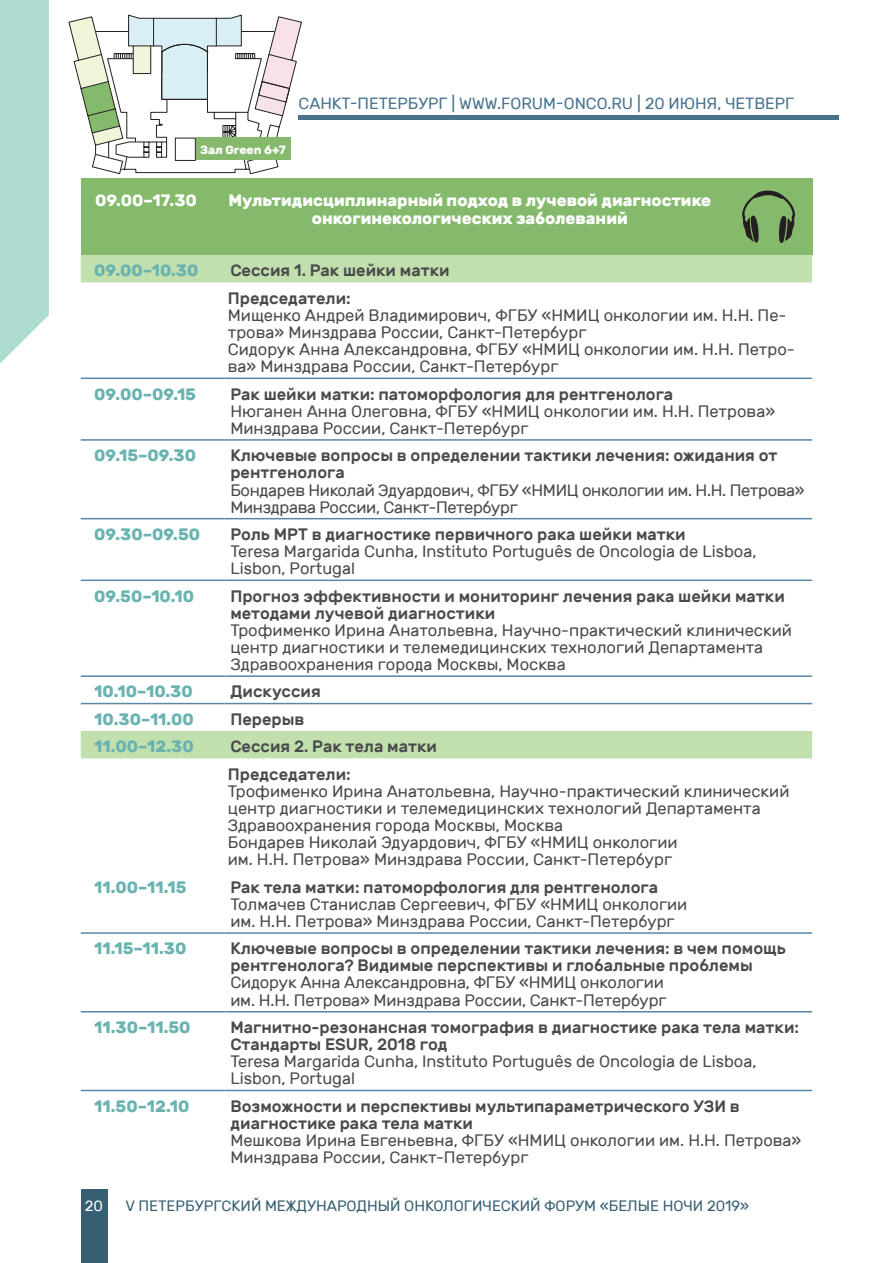
<style>
.page{position:relative;width:893px;height:1263px;background:#fff}
.page>*{position:absolute;margin:0;border:0;box-sizing:border-box;transform-origin:0 0}
.t1{font:16.5px/17.1px "Rubik";color:#494a4b}
.t2{font:500 16.5px/17.1px "Rubik";color:#494a4b}
.t3{font:700 16.5px "Rubik";color:#69b3b0}
.t4{font:16.5px/17.1px "Rubik";letter-spacing:-.02em;color:#494a4b}
.t5{font:700 16.5px/18px "Rubik";color:#fff;text-align:center}
.t6{font:16.2px "Rubik";color:#47738c}
.t7{font:15px "Rubik";color:#375f73}
.t8{font:15px "Rubik";color:#fff}
.t9{font:700 12px "Rubik";color:#fff}
</style>
<div class="page">
<svg style="left:0;top:0;width:49px;height:364px;background:#b2ded2"></svg>
<div style="left:81px;top:1189px;width:26px;height:74px;background:#375f73"></div>
<hr style="left:299px;top:115px;width:540px;height:4px;background:#47738c">
<svg style="left:69px;top:15px;width:233px;height:159px"></svg>
<div style="left:196px;top:138px;width:94px;height:22px;background:#85ba6c"></div>
<div style="left:81px;top:179px;width:731px;height:76px;background:#85ba6c"></div>
<div style="left:81px;top:255px;width:731px;height:27px;background:#c2dfae"></div>
<div style="left:81px;top:731px;width:731px;height:27px;background:#c2dfae"></div>
<hr style="left:81px;top:378px;width:143px;height:1px;background:#5787a5">
<hr style="left:224px;top:378px;width:588px;height:1px;background:#5787a5">
<hr style="left:81px;top:439px;width:143px;height:2px;background:#5787a5">
<hr style="left:224px;top:439px;width:588px;height:2px;background:#5787a5">
<hr style="left:81px;top:518px;width:143px;height:1px;background:#5787a5">
<hr style="left:224px;top:518px;width:588px;height:1px;background:#5787a5">
<hr style="left:81px;top:579px;width:143px;height:2px;background:#5787a5">
<hr style="left:224px;top:579px;width:588px;height:2px;background:#5787a5">
<hr style="left:81px;top:675px;width:143px;height:2px;background:#5787a5">
<hr style="left:224px;top:675px;width:588px;height:2px;background:#5787a5">
<hr style="left:81px;top:703px;width:143px;height:1px;background:#5787a5">
<hr style="left:224px;top:703px;width:588px;height:1px;background:#5787a5">
<hr style="left:81px;top:932px;width:143px;height:2px;background:#5787a5">
<hr style="left:224px;top:932px;width:588px;height:2px;background:#5787a5">
<hr style="left:81px;top:1011px;width:143px;height:1px;background:#5787a5">
<hr style="left:224px;top:1011px;width:588px;height:1px;background:#5787a5">
<hr style="left:81px;top:1090px;width:143px;height:1px;background:#5787a5">
<hr style="left:224px;top:1090px;width:588px;height:1px;background:#5787a5">
<svg style="left:742px;top:190px;width:53px;height:53px"></svg>
<p class="t9" style="left:200px;top:143px;width:87px">Зал Green 6+7</p>
<p class="t6" style="left:299px;top:95px;width:497px">САНКТ-ПЕТЕРБУРГ | WWW.FORUM-ONCO.RU | 20 ИЮНЯ, ЧЕТВЕРГ</p>
<p class="t5" style="left:95px;top:191px;width:103px">09.00–17.30</p>
<p class="t5" style="left:228px;top:191px;width:484px">Мультидисциплинарный подход в лучевой диагностике онкогинекологических заболеваний</p>
<p class="t3" style="left:94px;top:261px;width:106px">09.00–10.30</p>
<p class="t2" style="left:228px;top:257px;width:223px;line-height:27.5px">Сессия 1. Рак шейки матки<br>Председатели:</p>
<p class="t1" style="left:228px;top:307px;width:569px">Мищенко Андрей Владимирович, ФГБУ «НМИЦ онкологии им. Н.Н. Пе&shy;трова» Минздрава России, Санкт-Петербург<br>Сидорук Анна Александровна, ФГБУ «НМИЦ онкологии им. Н.Н. Петро&shy;ва» Минздрава России, Санкт-Петербург</p>
<p class="t3" style="left:94px;top:384px;width:103px">09.00–09.15</p>
<p class="t2" style="left:230px;top:386px;width:444px">Рак шейки матки: патоморфология для рентгенолога</p>
<p class="t1" style="left:230px;top:403px;width:546px">Нюганен Анна Олеговна, ФГБУ «НМИЦ онкологии им. Н.Н. Петрова»<br>Минздрава России, Санкт-Петербург</p>
<p class="t3" style="left:94px;top:446px;width:103px">09.15–09.30</p>
<p class="t2" style="left:230px;top:447px;width:549px">Ключевые вопросы в определении тактики лечения: ожидания от рентгенолога</p>
<p class="t4" style="left:230px;top:482px;width:576px">Бондарев Николай Эдуардович, ФГБУ «НМИЦ онкологии им. Н.Н. Петрова»<br>Минздрава России, Санкт-Петербург</p>
<p class="t3" style="left:94px;top:525px;width:107px">09.30–09.50</p>
<p class="t2" style="left:230px;top:526px;width:457px">Роль МРТ в диагностике первичного рака шейки матки</p>
<p class="t1" style="left:230px;top:543px;width:528px">Teresa Margarida Cunha, Instituto Português de Oncologia de Lisboa,<br>Lisbon, Portugal</p>
<p class="t3" style="left:94px;top:586px;width:101px">09.50–10.10</p>
<p class="t2" style="left:230px;top:588px;width:556px">Прогноз эффективности и мониторинг лечения рака шейки матки методами лучевой диагностики</p>
<p class="t1" style="left:230px;top:622px;width:563px">Трофименко Ирина Анатольевна, Научно-практический клинический центр диагностики и телемедицинских технологий Департамента<br>Здравоохранения города Москвы, Москва</p>
<p class="t3" style="left:94px;top:682px;width:100px">10.10–10.30</p>
<p class="t2" style="left:230px;top:683px;width:92px">Дискуссия</p>
<p class="t3" style="left:94px;top:709px;width:101px">10.30–11.00</p>
<p class="t2" style="left:230px;top:711px;width:76px">Перерыв</p>
<p class="t3" style="left:94px;top:737px;width:101px">11.00–12.30</p>
<p class="t2" style="left:228px;top:733px;width:211px;line-height:27.5px">Сессия 2. Рак тела матки<br>Председатели:</p>
<p class="t1" style="left:228px;top:783px;width:563px">Трофименко Ирина Анатольевна, Научно-практический клинический центр диагностики и телемедицинских технологий Департамента Здравоохранения города Москвы, Москва<br>Бондарев Николай Эдуардович, ФГБУ «НМИЦ онкологии<br>им. Н.Н. Петрова» Минздрава России, Санкт-Петербург</p>
<p class="t3" style="left:94px;top:877px;width:94px">11.00–11.15</p>
<p class="t2" style="left:230px;top:879px;width:429px">Рак тела матки: патоморфология для рентгенолога</p>
<p class="t1" style="left:230px;top:896px;width:459px">Толмачев Станислав Сергеевич, ФГБУ «НМИЦ онкологии им. Н.Н. Петрова» Минздрава России, Санкт-Петербург</p>
<p class="t3" style="left:94px;top:939px;width:94px">11.15–11.30</p>
<p class="t2" style="left:230px;top:940px;width:557px">Ключевые вопросы в определении тактики лечения: в чем помощь рентгенолога? Видимые перспективы и глобальные проблемы</p>
<p class="t1" style="left:230px;top:974px;width:438px">Сидорук Анна Александровна, ФГБУ «НМИЦ онкологии им. Н.Н. Петрова» Минздрава России, Санкт-Петербург</p>
<p class="t3" style="left:94px;top:1017px;width:98px">11.30–11.50</p>
<p class="t2" style="left:230px;top:1019px;width:570px">Магнитно-резонансная томография в диагностике рака тела матки:<br>Стандарты ESUR, 2018 год</p>
<p class="t1" style="left:230px;top:1053px;width:528px">Teresa Margarida Cunha, Instituto Português de Oncologia de Lisboa,<br>Lisbon, Portugal</p>
<p class="t3" style="left:94px;top:1096px;width:97px">11.50–12.10</p>
<p class="t2" style="left:230px;top:1098px;width:511px">Возможности и перспективы мультипараметрического УЗИ в диагностике рака тела матки</p>
<p class="t1" style="left:230px;top:1132px;width:573px">Мешкова Ирина Евгеньевна, ФГБУ «НМИЦ онкологии им. Н.Н. Петрова»<br>Минздрава России, Санкт-Петербург</p>
<p class="t8" style="left:85px;top:1198px;width:20px">20</p>
<p class="t7" style="left:126px;top:1198px;width:625px">V ПЕТЕРБУРГСКИЙ МЕЖДУНАРОДНЫЙ ОНКОЛОГИЧЕСКИЙ ФОРУМ «БЕЛЫЕ НОЧИ 2019»</p>
</div>
